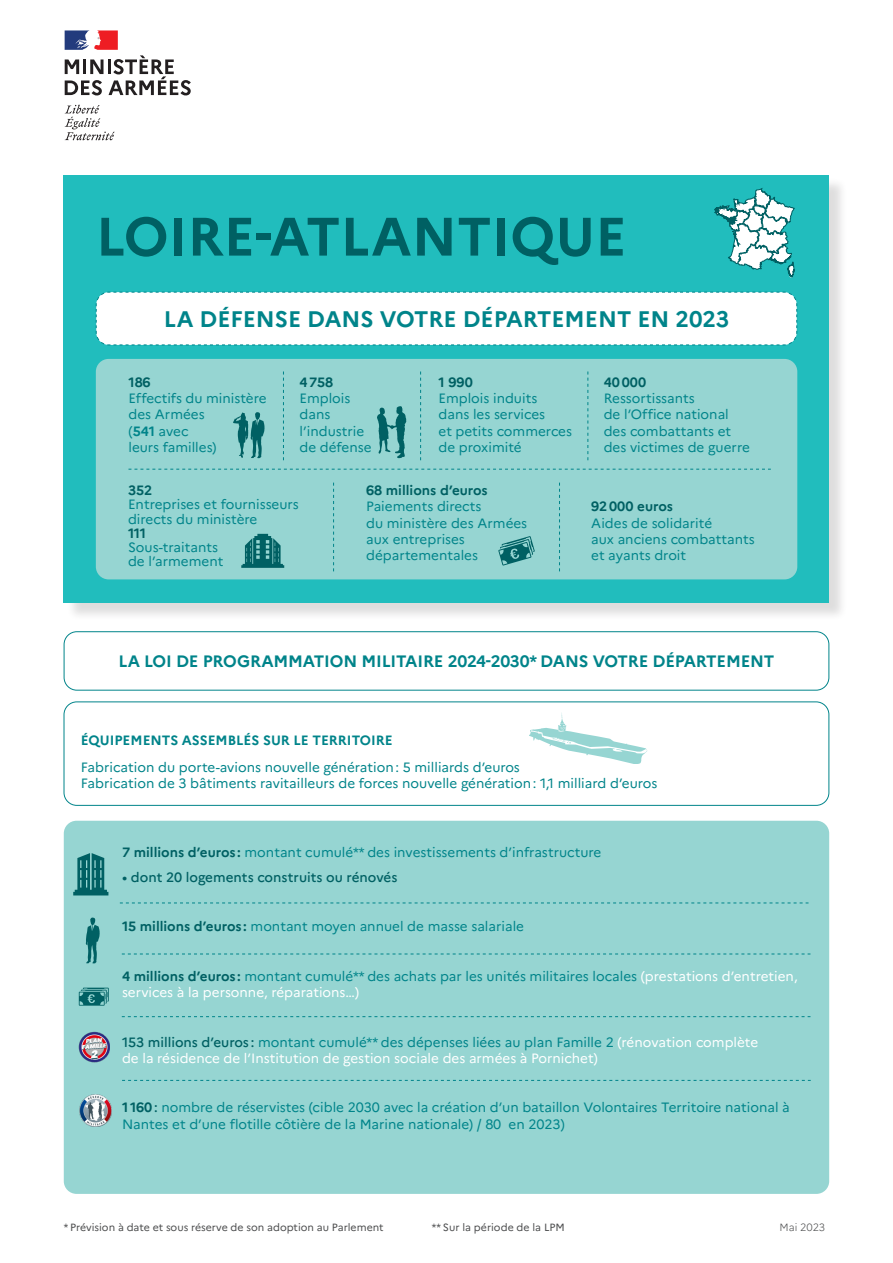
<style>
.page{position:relative;width:893px;height:1263px;background:#fff}
.page>*{position:absolute;margin:0;border:0;box-sizing:border-box;transform-origin:0 0}
.t1{font:700 54px "Marianne";color:#006063}
.t2{font:700 22.5px "Marianne";color:#00848a}
.t3{font:700 16.5px "Marianne";letter-spacing:-.01em;color:#00848a}
.t4{font:13.5px/16.2px "Marianne";color:#00848a}
.t5{font:13.5px/16.2px "Marianne";color:#fff}
.t6{font:700 13.5px "Marianne";color:#00848a}
.t7{font:500 13.5px "Marianne";color:#006063}
.t8{font:10.5px "Marianne";color:#4b4c4d}
.t9{font:300 10.5px "Marianne";color:#4b4c4d}
.s1{font-weight:700;color:#006063}
.s2{font-weight:700}
.s3{color:#00848a}
.s4{font-weight:500;color:#006063}
</style>
<div class="page">
<svg style="left:65px;top:105px;width:50px;height:35px"></svg>
<svg style="left:65px;top:30px;width:126px;height:65px"></svg>
<div style="left:66px;top:177px;width:782px;height:444px;background:#231f20;opacity:.15"></div>
<div style="left:64px;top:175px;width:765px;height:428px;background:#21bdbd"></div>
<div style="left:96px;top:359px;width:701px;height:220px;background:#96d5d2;border-radius:13px"></div>
<svg style="left:95px;top:291px;width:702px;height:55px;background:#f0f9f9"></svg>
<svg style="left:233px;top:412px;width:32px;height:46px"></svg>
<svg style="left:377px;top:406px;width:29px;height:52px"></svg>
<svg style="left:128px;top:469px;width:643px;height:1px"></svg>
<svg style="left:241px;top:534px;width:43px;height:34px"></svg>
<svg style="left:420px;top:371px;width:1px;height:89px"></svg>
<svg style="left:587px;top:371px;width:1px;height:89px"></svg>
<svg style="left:333px;top:483px;width:1px;height:88px"></svg>
<svg style="left:559px;top:483px;width:1px;height:88px"></svg>
<svg style="left:283px;top:371px;width:1px;height:89px"></svg>
<div style="left:64px;top:702px;width:765px;height:103px;border:1px solid #00848a;border-radius:13px"></div>
<svg style="left:498px;top:536px;width:37px;height:30px"></svg>
<div style="left:64px;top:821px;width:765px;height:373px;background:#96d5d2;border-radius:13px"></div>
<svg style="left:86px;top:917px;width:14px;height:46px"></svg>
<img style="left:79px;top:1094px;width:33px;height:33px">
<img style="left:79px;top:1032px;width:31px;height:31px">
<svg style="left:79px;top:988px;width:30px;height:18px"></svg>
<svg style="left:73px;top:853px;width:35px;height:42px"></svg>
<svg style="left:120px;top:902px;width:688px;height:1px"></svg>
<svg style="left:122px;top:1016px;width:688px;height:1px"></svg>
<svg style="left:122px;top:954px;width:688px;height:1px"></svg>
<svg style="left:122px;top:1080px;width:689px;height:1px"></svg>
<div style="left:64px;top:631px;width:765px;height:59px;border:1px solid #00848a;border-radius:13px"></div>
<svg style="left:714px;top:188px;width:81px;height:90px"></svg>
<svg style="left:529px;top:713px;width:118px;height:51px"></svg>
<p class="t1" style="left:96px;top:203px;width:532px">LOIRE-ATLANTIQUE</p>
<p class="t2" style="left:164px;top:305px;width:567px">LA DÉFENSE DANS VOTRE DÉPARTEMENT EN 2023</p>
<p class="t4" style="left:128px;top:374px;width:140px"><span class="s1">186<br></span>Effectifs du ministère des Armées<br>(<span class="s2">541</span> avec<br>leurs familles)</p>
<p class="t4" style="left:128px;top:483px;width:172px;line-height:14.2px"><span class="s1">352<br></span>Entreprises et fournisseurs directs du ministère</p>
<p class="t4" style="left:128px;top:526px;width:97px;line-height:14.2px"><span class="s1">111<br></span>Sous-traitants de l’armement</p>
<p class="t4" style="left:300px;top:374px;width:74px"><span class="s1">4758<br></span>Emplois dans l’industrie de défense</p>
<p class="t4" style="left:439px;top:374px;width:135px"><span class="s1">1 990<br></span>Emplois induits<br>dans les services<br>et petits commerces de proximité</p>
<p class="t4" style="left:604px;top:374px;width:148px"><span class="s1">40000<br></span>Ressortissants<br>de l’Office national des combattants et des victimes de guerre</p>
<p class="t4" style="left:366px;top:482px;width:163px"><span class="s1">68 millions d’euros<br></span>Paiements directs<br>du ministère des Armées aux entreprises départementales</p>
<p class="t4" style="left:591px;top:498px;width:165px"><span class="s1">92000 euros<br></span>Aides de solidarité<br>aux anciens combattants et ayants droit</p>
<p class="t3" style="left:119px;top:651px;width:657px">LA LOI DE PROGRAMMATION MILITAIRE 2024-2030* DANS VOTRE DÉPARTEMENT</p>
<p class="t6" style="left:81px;top:732px;width:313px">ÉQUIPEMENTS ASSEMBLÉS SUR LE TERRITOIRE</p>
<p class="t4" style="left:81px;top:759px;width:578px">Fabrication du porte-avions nouvelle génération: 5 milliards d’euros<br>Fabrication de 3 bâtiments ravitailleurs de forces nouvelle génération: 1,1 milliard d’euros</p>
<p class="t4" style="left:122px;top:844px;width:481px"><span class="s1">7 millions d’euros :</span> montant cumulé** des investissements d’infrastructure</p>
<p class="t7" style="left:122px;top:868px;width:277px">• dont 20 logements construits ou rénovés</p>
<p class="t4" style="left:122px;top:918px;width:404px"><span class="s1">15 millions d’euros :</span> montant moyen annuel de masse salariale</p>
<p class="t5" style="left:122px;top:968px;width:677px"><span class="s1">4 millions d’euros :</span> <span class="s3">montant cumulé** des achats par les unités militaires locales</span> (prestations d’entretien, services à la personne, réparations…)</p>
<p class="t5" style="left:122px;top:1034px;width:638px"><span class="s4">153 millions d’euros :</span> <span class="s3">montant cumulé** des dépenses liées au plan Famille 2</span> (rénovation complète de la résidence de l’Institution de gestion sociale des armées à Pornichet)</p>
<p class="t4" style="left:122px;top:1099px;width:669px"><span class="s1">1 160</span><span class="s4">:</span> nombre de réservistes (cible 2030 avec la création d’un bataillon Volontaires Territoire national à<br>Nantes et d’une flotille côtière de la Marine nationale) / 80 en 2023)</p>
<p class="t8" style="left:64px;top:1220px;width:321px">* Prévision à date et sous réserve de son adoption au Parlement</p>
<p class="t8" style="left:432px;top:1220px;width:134px">** Sur la période de la LPM</p>
<p class="t9" style="left:780px;top:1220px;width:47px">Mai 2023</p>
</div>
